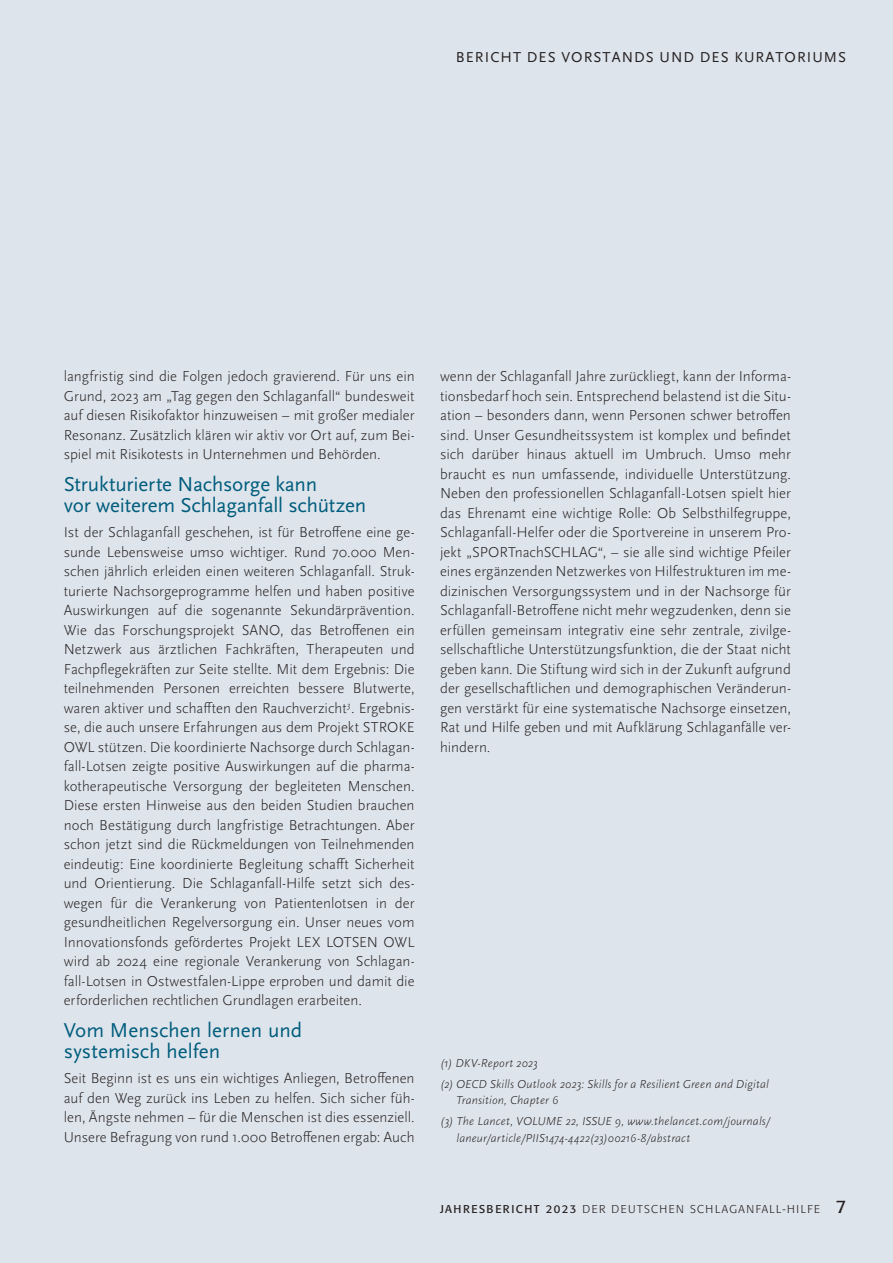
<style>
.page{position:relative;width:893px;height:1263px;background:#dee4eb}
.page>*{position:absolute;margin:0;border:0;box-sizing:border-box;transform-origin:0 0}
.t1{font:21px/21px "Scala Sans OT";letter-spacing:-.005em;color:#005d7d}
.t2{font:300 15px/19.5px "Scala Sans OT";color:#231f20;text-align:justify}
.t3{font:15px "Scala Sans OT";letter-spacing:.07em;color:#231f20}
.t4{font:italic 300 12px/20.7px "Scala Sans OT";letter-spacing:.01em;color:#231f20}
.t5{font:300 11.25px "Formata";letter-spacing:.13em;color:#231f20}
.s1{font-weight:400}
.s2{font-weight:400;font-size:18px}
</style>
<div class="page">
<p class="t3" style="left:456px;top:49px;width:392px">BERICHT DES VORSTANDS UND DES KURATORIUMS</p>
<p class="t2" style="left:64px;top:367px;width:352px">langfristig sind die Folgen jedoch gravierend. Für uns ein Grund, 2023 am „Tag gegen den Schlaganfall“ bundesweit auf diesen Risikofaktor hinzuweisen – mit großer medialer Resonanz. Zusätzlich klären wir aktiv vor Ort auf, zum Bei&shy;spiel mit Risikotests in Unternehmen und Behörden.</p>
<h1 class="t1" style="left:64px;top:474px;width:304px">Strukturierte Nachsorge kann<br>vor weiterem Schlaganfall schützen</h1>
<p class="t2" style="left:64px;top:523px;width:352px">Ist der Schlaganfall geschehen, ist für Betroffene eine ge&shy;sunde Lebensweise umso wichtiger. Rund 70.000 Men&shy;schen jährlich erleiden einen weiteren Schlaganfall. Struk&shy;turierte Nachsorgeprogramme helfen und haben positive Auswirkungen auf die sogenannte Sekundärprävention.<br>Wie das Forschungsprojekt SANO, das Betroffenen ein Netzwerk aus ärztlichen Fachkräften, Therapeuten und Fachpflegekräften zur Seite stellte. Mit dem Ergebnis: Die teilnehmenden Personen erreichten bessere Blutwerte, waren aktiver und schafften den Rauchverzicht<sup>3</sup>. Ergebnis&shy;se, die auch unsere Erfahrungen aus dem Projekt STROKE OWL stützen. Die koordinierte Nachsorge durch Schlagan&shy;fall-Lotsen zeigte positive Auswirkungen auf die pharma&shy;kotherapeutische Versorgung der begleiteten Menschen.<br>Diese ersten Hinweise aus den beiden Studien brauchen noch Bestätigung durch langfristige Betrachtungen. Aber schon jetzt sind die Rückmeldungen von Teilnehmenden eindeutig: Eine koordinierte Begleitung schafft Sicherheit und Orientierung. Die Schlaganfall-Hilfe setzt sich des&shy;wegen für die Verankerung von Patientenlotsen in der gesundheitlichen Regelversorgung ein. Unser neues vom Innovationsfonds gefördertes Projekt LEX LOTSEN OWL wird ab 2024 eine regionale Verankerung von Schlagan&shy;fall-Lotsen in Ostwestfalen-Lippe erproben und damit die erforderlichen rechtlichen Grundlagen erarbeiten.</p>
<h1 class="t1" style="left:64px;top:1020px;width:240px">Vom Menschen lernen und systemisch helfen</h1>
<p class="t2" style="left:64px;top:1069px;width:352px">Seit Beginn ist es uns ein wichtiges Anliegen, Betroffenen auf den Weg zurück ins Leben zu helfen. Sich sicher füh&shy;len, Ängste nehmen – für die Menschen ist dies essenziell.<br>Unsere Befragung von rund 1.000 Betroffenen ergab: Auch</p>
<p class="t2" style="left:440px;top:367px;width:352px">wenn der Schlaganfall Jahre zurückliegt, kann der Informa&shy;tionsbedarf hoch sein. Entsprechend belastend ist die Situ&shy;ation – besonders dann, wenn Personen schwer betroffen sind. Unser Gesundheitssystem ist komplex und befindet sich darüber hinaus aktuell im Umbruch. Umso mehr braucht es nun umfassende, individuelle Unterstützung.<br>Neben den professionellen Schlaganfall-Lotsen spielt hier das Ehrenamt eine wichtige Rolle: Ob Selbsthilfegruppe, Schlaganfall-Helfer oder die Sportvereine in unserem Pro&shy;jekt „SPORTnachSCHLAG“, – sie alle sind wichtige Pfeiler eines ergänzenden Netzwerkes von Hilfestrukturen im me&shy;dizinischen Versorgungssystem und in der Nachsorge für Schlaganfall-Betroffene nicht mehr wegzudenken, denn sie erfüllen gemeinsam integrativ eine sehr zentrale, zivilge&shy;sellschaftliche Unterstützungsfunktion, die der Staat nicht geben kann. Die Stiftung wird sich in der Zukunft aufgrund der gesellschaftlichen und demographischen Veränderun&shy;gen verstärkt für eine systematische Nachsorge einsetzen, Rat und Hilfe geben und mit Aufklärung Schlaganfälle ver&shy;hindern.</p>
<p class="t4" style="left:440px;top:1053px;width:330px">(1) DKV-Report 2023<br>(2) OECD Skills Outlook 2023: Skills for a Resilient Green and Digital</p>
<p class="t4" style="left:440px;top:1090px;width:332px;text-indent:16px">Transition, Chapter 6<br>(3) The Lancet, VOLUME 22, ISSUE 9, www.thelancet.com/journals/</p>
<p class="t4" style="left:456px;top:1127px;width:235px">laneur/article/PIIS1474-4422(23)00216-8/abstract</p>
<p class="t5" style="left:440px;top:1202px;width:408px"><span class="s1">JAHRESBERICHT 2023</span> DER DEUTSCHEN SCHLAGANFALL-HILFE <span class="s2">7</span></p>
</div>
